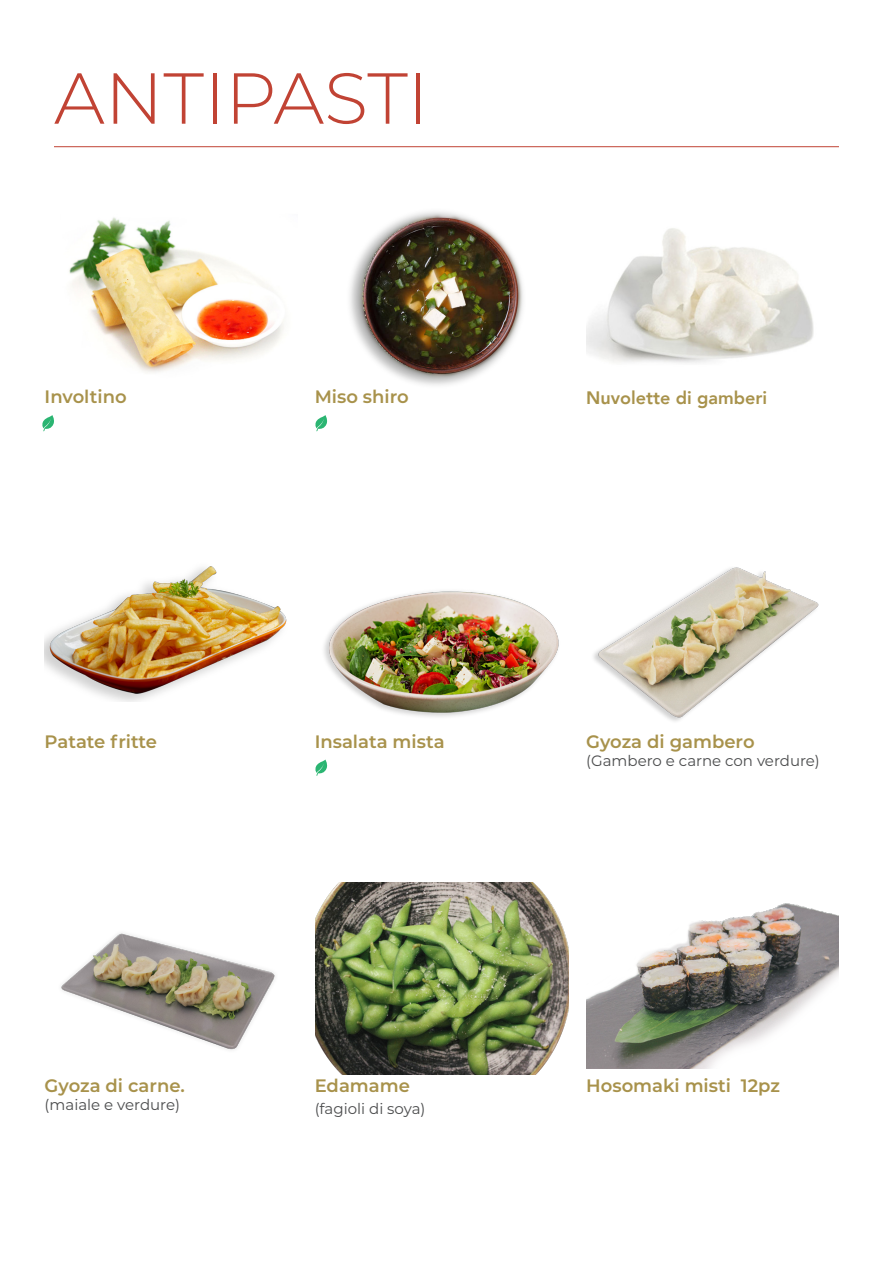
<style>
.page{position:relative;width:893px;height:1263px;background:#fff}
.page>*{position:absolute;margin:0;border:0;box-sizing:border-box;transform-origin:0 0}
.t1{font:300 72px "Montserrat";color:#c14334}
.Piatto{font:600 18px "Montserrat";color:#a8924b}
.Piatto-2{font:800 18px "Avenir";color:#a8924b}
.Piatto-3{font:15px "Montserrat";color:#4b4c4d}
.ingredienti{font:15px "Montserrat";color:#4b4c4d}
</style>
<div class="page">
<hr style="left:54px;top:146px;width:785px;height:1px;background:#c14334">
<img style="left:69px;top:217px;width:215px;height:156px">
<img style="left:350px;top:211px;width:173px;height:174px">
<img style="left:586px;top:228px;width:228px;height:135px">
<img style="left:45px;top:566px;width:242px;height:135px">
<img style="left:324px;top:591px;width:235px;height:126px">
<img style="left:593px;top:567px;width:226px;height:154px">
<img style="left:61px;top:933px;width:214px;height:117px">
<img style="left:315px;top:882px;width:253px;height:193px">
<img style="left:586px;top:903px;width:253px;height:165px">
<svg style="left:42px;top:415px;width:12px;height:16px"></svg>
<svg style="left:315px;top:415px;width:13px;height:16px"></svg>
<svg style="left:315px;top:759px;width:13px;height:17px"></svg>
<h1 class="t1" style="left:54px;top:49px;width:377px">ANTIPASTI</h1>
<p class="Piatto" style="left:45px;top:384px;width:84px">Involtino</p>
<p class="Piatto" style="left:315px;top:384px;width:96px">Miso shiro</p>
<p class="Piatto-2" style="left:586px;top:383px;width:183px">Nuvolette di gamberi</p>
<p class="Piatto" style="left:45px;top:728px;width:114px">Patate fritte</p>
<p class="Piatto" style="left:315px;top:728px;width:131px">Insalata mista</p>
<p class="Piatto" style="left:586px;top:728px;width:170px">Gyoza di gambero</p>
<p class="Piatto-3" style="left:586px;top:750px;width:235px">(Gambero e carne con verdure)</p>
<p class="Piatto" style="left:45px;top:1073px;width:142px">Gyoza di carne.</p>
<p class="Piatto-3" style="left:45px;top:1094px;width:137px">(maiale e verdure)</p>
<p class="Piatto" style="left:315px;top:1073px;width:97px">Edamame</p>
<p class="ingredienti" style="left:315px;top:1099px;width:112px">(fagioli di soya)</p>
<p class="Piatto" style="left:586px;top:1073px;width:195px">Hosomaki misti 12pz</p>
</div>
